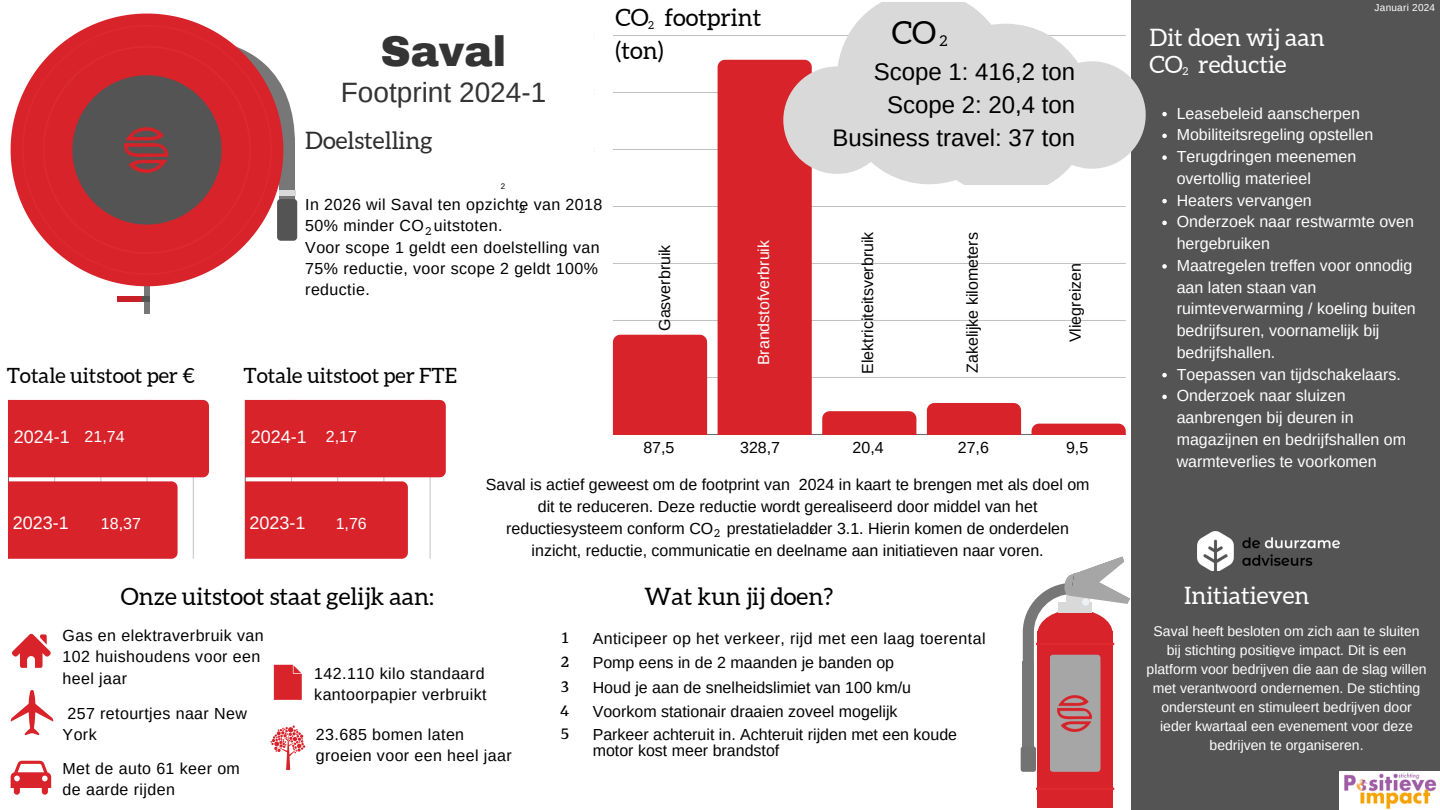
<style>
.page{position:relative;width:1440px;height:810px;background:#fff}
.page>*{position:absolute;margin:0;border:0;box-sizing:border-box;transform-origin:0 0}
.t1{font:900 42px "Archivo";color:#343434}
.t2{font:32px "Aleo";color:#000}
.t3{font:28px "Arimo";color:#343434}
.t4{font:24px/33px "Aleo";color:#000}
.t5{font:24px/33.1px "Arimo";color:#000;text-align:right}
.t6{font:24px "Aleo";color:#fff}
.t7{font:24px "Aleo";color:#2e2e2e}
.t8{font:21px "Aleo";color:#000}
.t9{font:21px "Rasa";color:#000}
.t10{font:18px "Arimo";color:#fff}
.t11{font:16px/22.1px "Arimo";color:#000;text-align:center}
.t12{font:16px/21.8px "Arimo";color:#fff}
.t13{font:16px/21.4px "Arimo";letter-spacing:.025em;color:#000}
.t14{font:15px "Aleo";color:#000}
.t15{font:14px/19px "Arimo";color:#fff;text-align:center}
.t16{font:11px "Aleo";color:#000}
.t17{font:11px "Aleo";color:#fff}
.t18{font:10px "Arimo";letter-spacing:.025em;color:#fff}
.t19{font:8px "Arimo";color:#000}
.t20{font:7.3px "Arimo";color:#000}
.t21{font:7px "Arimo";color:#fff}
</style>
<div class="page">
<div style="left:1131px;top:0;width:309px;height:810px;background:#545454"></div>
<svg style="left:8px;top:400px;width:201px;height:159px;background:#db393f"></svg>
<hr style="left:613px;top:434px;width:513px;height:1px;background:#000;opacity:.6">
<hr style="left:613px;top:377px;width:513px;height:1px;background:#c2c2c2">
<hr style="left:613px;top:320px;width:513px;height:1px;background:#c2c2c2">
<hr style="left:613px;top:263px;width:513px;height:1px;background:#c2c2c2">
<hr style="left:613px;top:206px;width:513px;height:1px;background:#c1c1c1">
<hr style="left:613px;top:149px;width:513px;height:1px;background:#c1c1c1">
<hr style="left:613px;top:92px;width:513px;height:1px;background:#c1c1c1">
<hr style="left:613px;top:35px;width:513px;height:1px;background:#c0c0c0">
<div style="left:613px;top:335px;width:94px;height:99px;background:#d8232a"></div>
<div style="left:718px;top:60px;width:94px;height:374px;background:#d8232a"></div>
<div style="left:822px;top:411px;width:94px;height:23px;background:#d8232a"></div>
<div style="left:927px;top:403px;width:94px;height:31px;background:#d8232a"></div>
<svg style="left:1032px;top:424px;width:94px;height:10px"></svg>
<svg style="left:12px;top:634px;width:39px;height:34px"></svg>
<svg style="left:11px;top:690px;width:42px;height:45px"></svg>
<svg style="left:270px;top:725px;width:35px;height:45px"></svg>
<svg style="left:11px;top:761px;width:40px;height:33px"></svg>
<img style="left:1198px;top:532px;width:142px;height:39px">
<div style="left:1021px;top:747px;width:15px;height:25px;background:#737373;border-radius:2px"></div>
<svg style="left:1023px;top:556px;width:107px;height:250px"></svg>
<div style="left:1050px;top:655px;width:50px;height:117px;background:#a6a6a6;border-radius:3px"></div>
<img style="left:1057px;top:695px;width:36px;height:36px">
<div style="left:144px;top:244px;width:6px;height:70px;background:#777"></div>
<svg style="left:11px;top:14px;width:190px;height:272px"></svg>
<svg style="left:24px;top:26px;width:211px;height:247px;fill:#d8232a"></svg>
<svg style="left:43px;top:19px;width:252px;height:235px;background:#b44a4e"></svg>
<div style="left:118px;top:297px;width:25px;height:5px;background:#c82027"></div>
<svg style="left:143px;top:297px;width:7px;height:5px"></svg>
<div style="left:277px;top:199px;width:20px;height:42px;background:#545454;border-radius:4px"></div>
<div style="left:279px;top:190px;width:17px;height:5px;background:#d9d9d9"></div>
<img style="left:124px;top:127px;width:45px;height:46px">
<svg style="left:245px;top:400px;width:201px;height:159px;background:#dc3d43"></svg>
<svg style="left:273px;top:664px;width:29px;height:36px"></svg>
<svg style="left:783px;top:2px;width:363px;height:183px;fill:#d9d9d9"></svg>
<img style="left:1339px;top:772px;width:101px;height:38px">
<svg style="left:1162px;top:112px;width:5px;height:4px"></svg>
<svg style="left:1162px;top:134px;width:5px;height:4px"></svg>
<svg style="left:1162px;top:155px;width:5px;height:5px"></svg>
<svg style="left:1162px;top:199px;width:5px;height:4px"></svg>
<svg style="left:1162px;top:221px;width:5px;height:4px"></svg>
<svg style="left:1162px;top:264px;width:5px;height:5px"></svg>
<svg style="left:1162px;top:373px;width:5px;height:4px"></svg>
<svg style="left:1162px;top:395px;width:5px;height:4px"></svg>
<p class="t8" style="left:7px;top:364px;width:190px">Totale uitstoot per €</p>
<p class="t10" style="left:14px;top:427px;width:58px">2024-1</p>
<h1 class="t12" style="left:85px;top:426px;width:42px">21,74</h1>
<p class="t18" style="left:1375px;top:2px;width:62px">Januari 2024</p>
<p class="t4" style="left:616px;top:1px;width:147px">CO footprint (ton)</p>
<p class="t2" style="left:892px;top:14px;width:46px">CO</p>
<h4 class="t16" style="left:648px;top:18px;width:7px">2</h4>
<p class="t1" style="left:381px;top:29px;width:127px">Saval</p>
<p class="t6" style="left:1150px;top:24px;width:177px">Dit doen wij aan</p>
<p class="t14" style="left:939px;top:32px;width:9px">2</p>
<p class="t5" style="left:833px;top:55px;width:244px">Scope 1: 416,2 ton<br>Scope 2: 20,4 ton<br>Business travel: 37 ton</p>
<p class="t6" style="left:1198px;top:51px;width:90px">reductie</p>
<p class="t12" style="left:1177px;top:102px;width:185px">Leasebeleid aanscherpen</p>
<p class="t12" style="left:1177px;top:124px;width:198px">Mobiliteitsregeling opstellen</p>
<h4 class="t12" style="left:1177px;top:146px;width:181px">Terugdringen meenemen overtollig materieel</h4>
<p class="t12" style="left:1177px;top:189px;width:137px">Heaters vervangen</p>
<p class="t12" style="left:1177px;top:211px;width:239px">Onderzoek naar restwarmte oven hergebruiken</p>
<p class="t12" style="left:1177px;top:254px;width:241px">Maatregelen treffen voor onnodig aan laten staan van ruimteverwarming / koeling buiten bedrijfsuren, voornamelijk bij bedrijfshallen.</p>
<p class="t12" style="left:1177px;top:363px;width:226px">Toepassen van tijdschakelaars.</p>
<h2 class="t12" style="left:1177px;top:385px;width:231px">Onderzoek naar sluizen aanbrengen bij deuren in magazijnen en bedrijfshallen om warmteverlies te voorkomen</h2>
<p class="t6" style="left:1150px;top:51px;width:35px">CO</p>
<p class="t17" style="left:1182px;top:65px;width:7px">2</p>
<p class="t3" style="left:341px;top:76px;width:207px">Footprint 2024-1</p>
<p class="t7" style="left:305px;top:127px;width:129px">Doelstelling</p>
<p class="t19" style="left:501px;top:182px;width:6px">2</p>
<p class="t13" style="left:305px;top:194px;width:299px">In 2026 wil Saval ten opzichte van 2018<br>50% minder CO uitstoten.</p>
<p class="t11" style="left:305px;top:236px;width:296px;line-height:21.4px;text-align:justify">Voor scope 1 geldt een doelstelling van 75% reductie, voor scope 2 geldt 100% reductie.</p>
<p class="t20" style="left:595px;top:202px;width:14px">200</p>
<p class="t16" style="left:519px;top:203px;width:7px">2</p>
<p class="t16" style="left:426px;top:225px;width:7px">2</p>
<p class="t11" style="left:654px;top:331px;width:88px;rotate:-90deg">Gasverbruik</p>
<p class="t12" style="left:753px;top:365px;width:127px;rotate:-90deg">Brandstofverbruik</p>
<p class="t11" style="left:856px;top:374px;width:144px;rotate:-90deg">Elektriciteitsverbruik</p>
<p class="t11" style="left:961px;top:373px;width:142px;rotate:-90deg">Zakelijke kilometers</p>
<p class="t11" style="left:1064px;top:342px;width:81px;rotate:-90deg">Vliegreizen</p>
<p class="t8" style="left:244px;top:364px;width:215px">Totale uitstoot per FTE</p>
<h4 class="t10" style="left:251px;top:427px;width:58px">2024-1</h4>
<h4 class="t12" style="left:326px;top:426px;width:33px">2,17</h4>
<h4 class="t11" style="left:643px;top:436px;width:33px">87,5</h4>
<p class="t11" style="left:740px;top:436px;width:42px">328,7</p>
<p class="t11" style="left:853px;top:436px;width:33px">20,4</p>
<p class="t11" style="left:958px;top:436px;width:33px">27,6</p>
<p class="t11" style="left:1066px;top:436px;width:24px">9,5</p>
<p class="t10" style="left:13px;top:512px;width:58px">2023-1</p>
<p class="t12" style="left:101px;top:513px;width:42px">18,37</p>
<p class="t10" style="left:250px;top:512px;width:58px">2023-1</p>
<p class="t12" style="left:336px;top:513px;width:33px">1,76</p>
<p class="t11" style="left:486px;top:473px;width:605px">Saval is actief geweest om de footprint van 2024 in kaart te brengen met als doel om dit te reduceren. Deze reductie wordt gerealiseerd door middel van het reductiesysteem conform CO prestatieladder 3.1. Hierin komen de onderdelen inzicht, reductie, communicatie en deelname aan initiatieven naar voren.</p>
<p class="t19" style="left:810px;top:527px;width:6px">2</p>
<p class="t16" style="left:714px;top:527px;width:7px">2</p>
<h4 class="t4" style="left:121px;top:580px;width:315px">Onze uitstoot staat gelijk aan:</h4>
<p class="t13" style="left:63px;top:625px;width:203px">Gas en elektraverbruik van<br>102 huishoudens voor een heel jaar</p>
<p class="t13" style="left:63px;top:703px;width:186px;text-indent:5px">257 retourtjes naar New<br>York</p>
<p class="t13" style="left:63px;top:758px;width:179px">Met de auto 61 keer om de aarde rijden</p>
<p class="t13" style="left:314px;top:663px;width:174px">142.110 kilo standaard kantoorpapier verbruikt</p>
<h3 class="t13" style="left:316px;top:724px;width:197px">23.685 bomen laten groeien voor een heel jaar</h3>
<h5 class="t4" style="left:644px;top:580px;width:190px">Wat kun jij doen?</h5>
<h5 class="t6" style="left:1184px;top:582px;width:127px">Initiatieven</h5>
<h6 class="t9" style="left:561px;top:628px;width:9px">1</h6>
<p class="t9" style="left:560px;top:652px;width:11px">2</p>
<p class="t13" style="left:593px;top:628px;width:394px">Anticipeer op het verkeer, rijd met een laag toerental</p>
<p class="t11" style="left:593px;top:652px;width:303px">Pomp eens in de 2 maanden je banden op</p>
<h6 class="t11" style="left:593px;top:676px;width:320px">Houd je aan de snelheidslimiet van 100 km/u</h6>
<h6 class="t9" style="left:561px;top:676px;width:10px">3</h6>
<p class="t9" style="left:560px;top:701px;width:11px">4</p>
<h6 class="t11" style="left:593px;top:701px;width:306px">Voorkom stationair draaien zoveel mogelijk</h6>
<p class="t9" style="left:560px;top:724px;width:10px">5</p>
<p class="t11" style="left:593px;top:726px;width:366px;line-height:16px;text-align:left">Parkeer achteruit in. Achteruit rijden met een koude motor kost meer brandstof</p>
<p class="t15" style="left:1147px;top:622px;width:282px">Saval heeft besloten om zich aan te sluiten bij stichting positieve impact. Dit is een platform voor bedrijven die aan de slag willen met verantwoord ondernemen. De stichting ondersteunt en stimuleert bedrijven door ieder kwartaal een evenement voor deze bedrijven te organiseren.</p>
<p class="t21" style="left:1276px;top:650px;width:5px">2</p>
</div>
